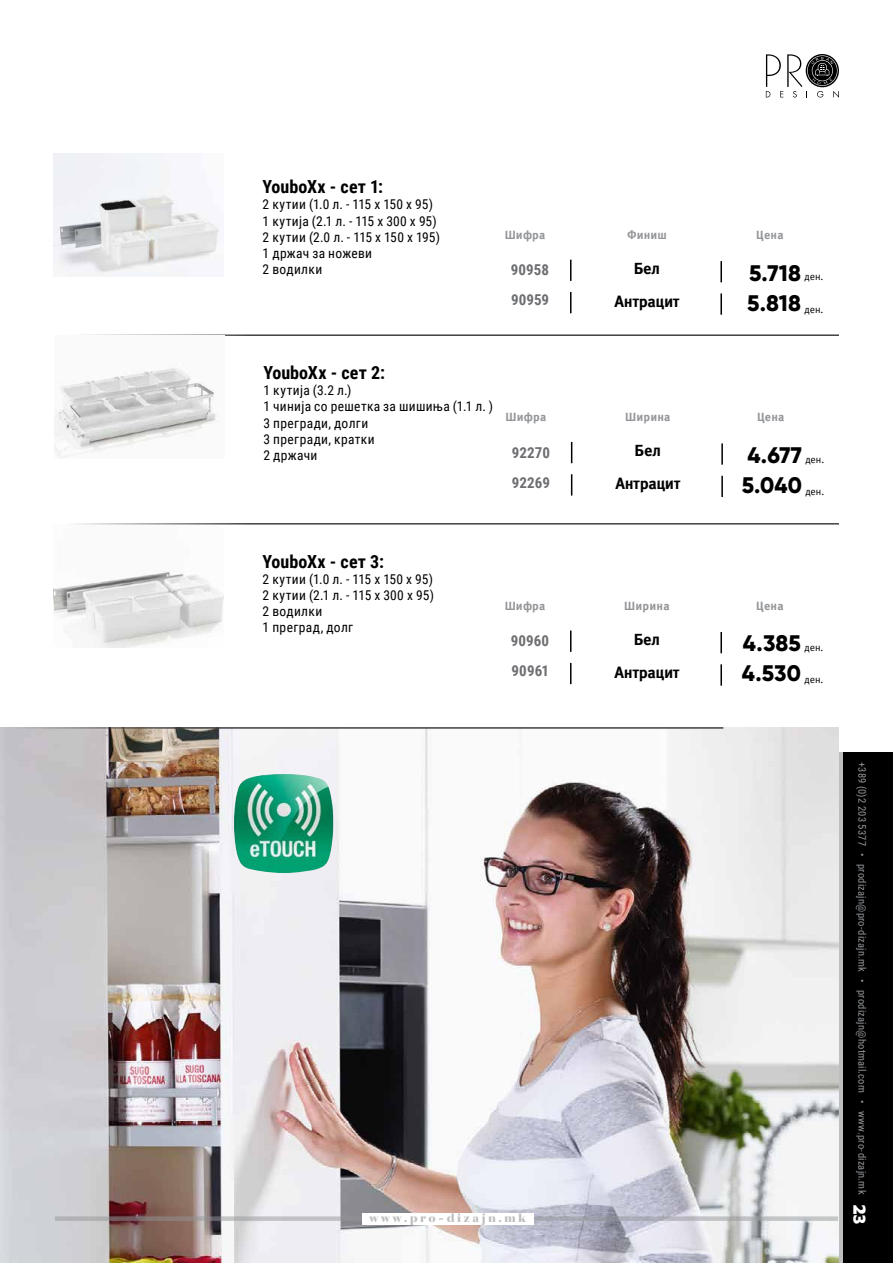
<style>
.page{position:relative;width:893px;height:1263px;background:#fff}
.page>*{position:absolute;margin:0;border:0;box-sizing:border-box;transform-origin:0 0}
.t1{font:800 22.5px/30px "Gilroy";letter-spacing:.005em;color:#000}
.t2{font:700 18px "Roboto Condensed";letter-spacing:.005em;color:#000}
.t3{font:900 18px "Maven Pro";color:#fff}
.t4{font:700 16.2px/33px "Meta Pro";letter-spacing:-.025em;color:#000;text-align:center}
.t5{font:700 15px/30px "Roboto Condensed";letter-spacing:.005em;color:#6d6e71}
.t6{font:13.5px/16.2px "Roboto Condensed";letter-spacing:.025em;color:#000}
.t7{font:700 12px "Meta Pro";letter-spacing:.015em;color:#939598}
.t8{font:900 12px "Bauer Bodoni";letter-spacing:.2em;color:#bcbec0}
.t9{font:10.5px "Roboto Condensed";letter-spacing:.02em;color:#939598}
.t10{font:10.2px "Meta Pro";letter-spacing:-.005em;color:#000}
</style>
<div class="page">
<img style="left:0;top:727px;width:839px;height:536px">
<img style="left:53px;top:154px;width:166px;height:123px">
<img style="left:53px;top:524px;width:170px;height:123px">
<svg style="left:570px;top:260px;width:1px;height:21px"></svg>
<svg style="left:570px;top:630px;width:1px;height:22px"></svg>
<svg style="left:570px;top:292px;width:1px;height:21px"></svg>
<svg style="left:570px;top:663px;width:1px;height:21px"></svg>
<hr style="left:720px;top:261px;width:2px;height:21px;background:#000">
<hr style="left:720px;top:632px;width:2px;height:21px;background:#000">
<hr style="left:720px;top:293px;width:2px;height:22px;background:#000">
<hr style="left:720px;top:664px;width:2px;height:22px;background:#000">
<img style="left:234px;top:774px;width:99px;height:99px">
<hr style="left:54px;top:334px;width:785px;height:2px;background:#414042">
<hr style="left:54px;top:523px;width:785px;height:1px;background:#414042">
<hr style="left:0;top:727px;width:723px;height:2px;background:#414042">
<img style="left:54px;top:368px;width:163px;height:89px">
<svg style="left:571px;top:442px;width:1px;height:21px"></svg>
<svg style="left:571px;top:474px;width:1px;height:22px"></svg>
<hr style="left:721px;top:443px;width:2px;height:22px;background:#000">
<hr style="left:721px;top:476px;width:2px;height:21px;background:#000">
<div style="left:841px;top:752px;width:52px;height:511px;background:#000"></div>
<svg style="left:55px;top:1216px;width:783px;height:5px"></svg>
<div style="left:362px;top:1213px;width:172px;height:12px;background:#fff"></div>
<svg style="left:766px;top:54px;width:73px;height:44px"></svg>
<hr style="left:839px;top:752px;width:4px;height:511px;background:#bcbec0">
<h2 class="t2" style="left:263px;top:174px;width:122px">YouboXx - сет 1:</h2>
<p class="t6" style="left:263px;top:196px;width:179px">2 кутии (1.0 л. - 115 x 150 x 95)<br>1 кутија (2.1 л. - 115 x 300 x 95)<br>2 кутии (2.0 л. - 115 x 150 x 195)<br>1 држач за ножеви<br>2 водилки</p>
<p class="t7" style="left:505px;top:226px;width:42px">Шифра</p>
<p class="t5" style="left:511px;top:254px;width:40px">90958<br>90959</p>
<p class="t7" style="left:627px;top:226px;width:41px">Финиш</p>
<p class="t4" style="left:614px;top:251px;width:66px">Бел<br>Антрацит</p>
<p class="t7" style="left:756px;top:226px;width:29px">Цена</p>
<h1 class="t1" style="left:747px;top:257px;width:55px">5.718<br>5.818</h1>
<p class="t10" style="left:804px;top:269px;width:20px">ден.</p>
<p class="t10" style="left:804px;top:301px;width:20px">ден.</p>
<h2 class="t2" style="left:263px;top:360px;width:123px">YouboXx - сет 2:</h2>
<p class="t6" style="left:263px;top:382px;width:231px">1 кутија (3.2 л.)<br>1 чинија со решетка за шишиња (1.1 л. )<br>3 прегради, долги<br>3 прегради, кратки<br>2 држачи</p>
<p class="t7" style="left:506px;top:408px;width:42px">Шифра</p>
<p class="t7" style="left:625px;top:408px;width:47px">Ширина</p>
<p class="t7" style="left:757px;top:408px;width:29px">Цена</p>
<h1 class="t1" style="left:742px;top:440px;width:62px">4.677<br>5.040</h1>
<p class="t4" style="left:615px;top:433px;width:66px">Бел<br>Антрацит</p>
<p class="t5" style="left:512px;top:437px;width:40px">92270<br>92269</p>
<p class="t10" style="left:805px;top:451px;width:20px">ден.</p>
<p class="t10" style="left:805px;top:484px;width:20px">ден.</p>
<h2 class="t2" style="left:263px;top:548px;width:123px">YouboXx - сет 3:</h2>
<p class="t6" style="left:263px;top:570px;width:173px">2 кутии (1.0 л. - 115 x 150 x 95)<br>2 кутии (2.1 л. - 115 x 300 x 95)<br>2 водилки<br>1 преград, долг</p>
<p class="t7" style="left:505px;top:596px;width:42px">Шифра</p>
<p class="t5" style="left:511px;top:625px;width:40px">90960<br>90961</p>
<p class="t7" style="left:624px;top:596px;width:47px">Ширина</p>
<p class="t4" style="left:614px;top:621px;width:66px">Бел<br>Антрацит</p>
<p class="t7" style="left:756px;top:596px;width:29px">Цена</p>
<h1 class="t1" style="left:742px;top:628px;width:61px">4.385<br>4.530</h1>
<p class="t10" style="left:804px;top:640px;width:20px">ден.</p>
<p class="t10" style="left:804px;top:672px;width:20px">ден.</p>
<p class="t8" style="left:369px;top:1211px;width:159px">www.pro-dizajn.mk</p>
<p class="t9" style="left:869px;top:762px;width:433px;rotate:90deg">+389 (0)2 203 5377 • prodizajn@pro-dizajn.mk • prodizajn@hotmail.com • www.pro-dizajn.mk</p>
<h2 class="t3" style="left:872px;top:1203px;width:23px;rotate:90deg">23</h2>
</div>
